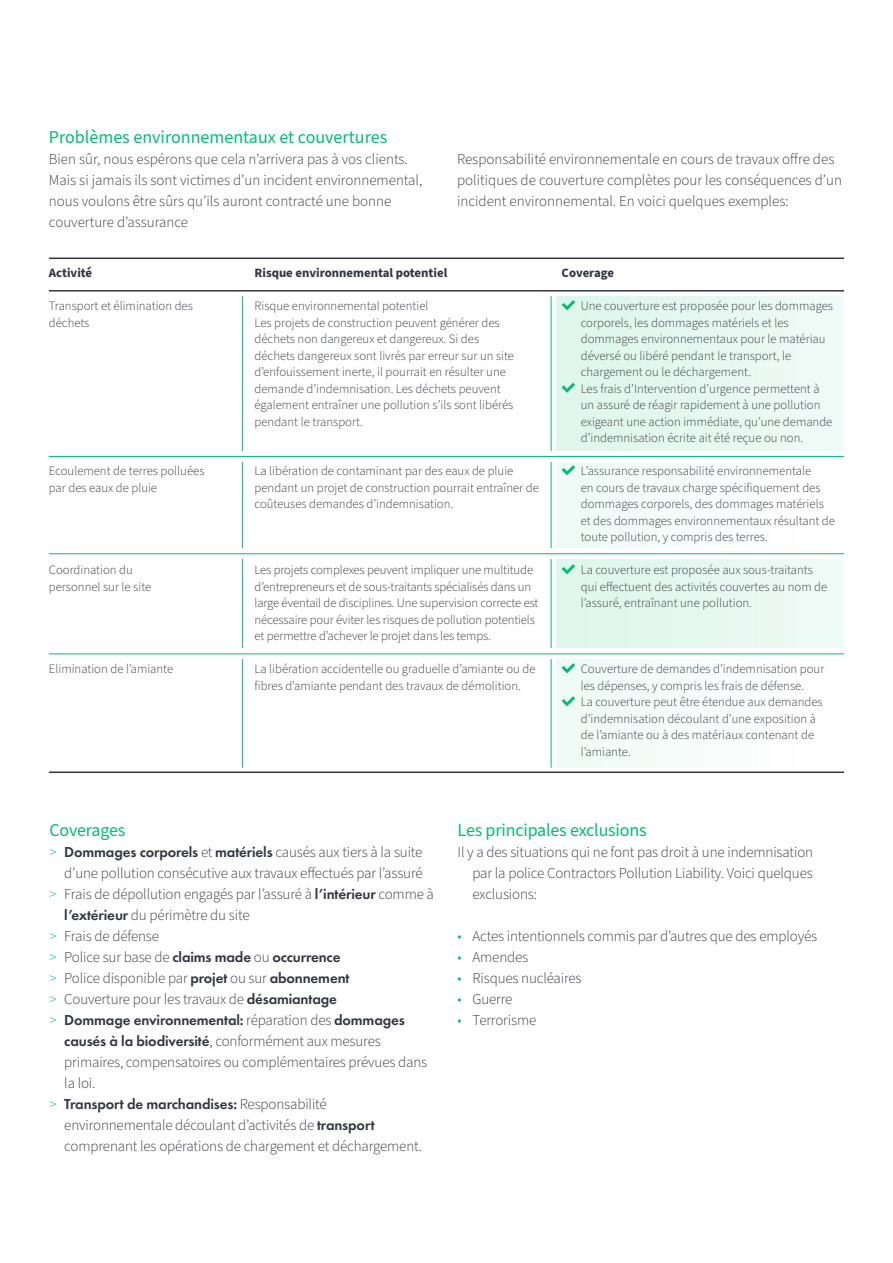
<style>
.page{position:relative;width:893px;height:1263px;background:#fff}
.page>*{position:absolute;margin:0;border:0;box-sizing:border-box;transform-origin:0 0}
.t1{font:18px "Source Sans Pro";letter-spacing:-.01em;color:#00bf6f}
.t2{font:300 15px/21px "Source Sans Pro";letter-spacing:-.01em;color:#343741}
.t3{font:600 15px "Futura PT";letter-spacing:-.01em;color:#343741}
.t4{font:300 12.75px/16.5px "Source Sans Pro";color:#343741}
.t5{font:700 12.75px "Source Sans Pro";color:#343741}
.s1{font-family:"Source Sans Pro";font-weight:300;color:#00bf6f}
.s2{font-family:"Source Sans Pro";font-weight:300}
.s3{color:#00bf6f}
.s4{font-family:"Futura PT";font-weight:600}
</style>
<div class="page">
<div style="left:556px;top:296px;width:288px;height:472px;background:#f7fcfa"></div>
<div style="left:556px;top:296px;width:288px;height:160px;background:#e6f7f0"></div>
<div style="left:556px;top:553px;width:288px;height:102px;background:#e6f7f0"></div>
<hr style="left:49px;top:290px;width:795px;height:2px;background:#343741">
<hr style="left:49px;top:258px;width:795px;height:1px;background:#343741">
<hr style="left:49px;top:771px;width:795px;height:2px;background:#343741">
<hr style="left:242px;top:296px;width:1px;height:472px;background:#00bf6f">
<hr style="left:551px;top:296px;width:1px;height:472px;background:#00bf6f">
<div style="left:49px;top:451px;width:795px;height:11px;background:#fff"></div>
<hr style="left:49px;top:456px;width:795px;height:1px;background:#00bf6f">
<div style="left:49px;top:548px;width:795px;height:11px;background:#fff"></div>
<hr style="left:49px;top:553px;width:795px;height:1px;background:#00bf6f">
<div style="left:49px;top:648px;width:795px;height:11px;background:#fff"></div>
<hr style="left:49px;top:653px;width:795px;height:1px;background:#00bf6f">
<svg style="left:562px;top:300px;width:13px;height:10px"></svg>
<svg style="left:562px;top:383px;width:13px;height:10px"></svg>
<svg style="left:562px;top:465px;width:13px;height:10px"></svg>
<svg style="left:562px;top:564px;width:13px;height:10px"></svg>
<svg style="left:562px;top:663px;width:13px;height:10px"></svg>
<svg style="left:562px;top:696px;width:13px;height:10px"></svg>
<h1 class="t1" style="left:49px;top:125px;width:340px">Problèmes environnementaux et couvertures</h1>
<p class="t2" style="left:49px;top:149px;width:375px">Bien sûr, nous espérons que cela n’arrivera pas à vos clients.<br>Mais si jamais ils sont victimes d’un incident environnemental, nous voulons être sûrs qu’ils auront contracté une bonne couverture d’assurance</p>
<p class="t2" style="left:457px;top:149px;width:386px">Responsabilité environnementale en cours de travaux offre des politiques de couverture complètes pour les conséquences d’un incident environnemental. En voici quelques exemples:</p>
<p class="t5" style="left:49px;top:264px;width:45px">Activité</p>
<p class="t4" style="left:49px;top:298px;width:146px">Transport et élimination des déchets</p>
<p class="t5" style="left:255px;top:264px;width:194px">Risque environnemental potentiel</p>
<p class="t4" style="left:255px;top:298px;width:261px">Risque environnemental potentiel<br>Les projets de construction peuvent générer des déchets non dangereux et dangereux. Si des déchets dangereux sont livrés par erreur sur un site d’enfouissement inerte, il pourrait en résulter une demande d’indemnisation. Les déchets peuvent également entraîner une pollution s’ils sont libérés pendant le transport.</p>
<p class="t4" style="left:255px;top:463px;width:286px">La libération de contaminant par des eaux de pluie pendant un projet de construction pourrait entraîner de coûteuses demandes d’indemnisation.</p>
<p class="t5" style="left:562px;top:264px;width:54px">Coverage</p>
<p class="t4" style="left:581px;top:298px;width:254px">Une couverture est proposée pour les dommages corporels, les dommages matériels et les dommages environnementaux pour le matériau déversé ou libéré pendant le transport, le chargement ou le déchargement.<br>Les frais d’Intervention d’urgence permettent à un assuré de réagir rapidement à une pollution exigeant une action immédiate, qu’une demande d’indemnisation écrite ait été reçue ou non.</p>
<p class="t4" style="left:581px;top:463px;width:256px">L’assurance responsabilité environnementale<br>en cours de travaux charge spécifiquement des dommages corporels, des dommages matériels et des dommages environnementaux résultant de toute pollution, y compris des terres.</p>
<p class="t4" style="left:581px;top:562px;width:248px">La couverture est proposée aux sous-traitants qui effectuent des activités couvertes au nom de l’assuré, entraînant une pollution.</p>
<p class="t4" style="left:49px;top:463px;width:157px">Ecoulement de terres polluées par des eaux de pluie</p>
<p class="t4" style="left:255px;top:562px;width:285px">Les projets complexes peuvent impliquer une multitude d’entrepreneurs et de sous-traitants spécialisés dans un large éventail de disciplines. Une supervision correcte est nécessaire pour éviter les risques de pollution potentiels et permettre d’achever le projet dans les temps.</p>
<p class="t4" style="left:255px;top:661px;width:282px">La libération accidentelle ou graduelle d’amiante ou de fibres d’amiante pendant des travaux de démolition.</p>
<p class="t4" style="left:49px;top:562px;width:104px">Coordination du personnel sur le site</p>
<p class="t4" style="left:581px;top:661px;width:245px">Couverture de demandes d’indemnisation pour les dépenses, y compris les frais de défense.<br>La couverture peut être étendue aux demandes d’indemnisation découlant d’une exposition à de l’amiante ou à des matériaux contenant de l’amiante.</p>
<p class="t4" style="left:49px;top:661px;width:126px">Elimination de l’amiante</p>
<h1 class="t1" style="left:49px;top:818px;width:78px">Coverages</h1>
<p class="t3" style="left:49px;top:843px;width:375px"><span class="s1">&gt;</span> Dommages corporels <span class="s2">et</span> matériels <span class="s2">causés aux tiers à la suite</span></p>
<p class="t2" style="left:64px;top:863px;width:360px">d’une pollution consécutive aux travaux effectués par l’assuré</p>
<p class="t2" style="left:49px;top:884px;width:386px"><span class="s3">&gt;</span> Frais de dépollution engagés par l’assuré à <span class="s4">l’intérieur</span> comme à</p>
<p class="t2" style="left:64px;top:905px;width:187px"><span class="s4">l’extérieur</span> du périmètre du site</p>
<p class="t2" style="left:49px;top:926px;width:111px"><span class="s3">&gt;</span> Frais de défense</p>
<p class="t3" style="left:49px;top:948px;width:293px"><span class="s1">&gt;</span> <span class="s2">Police sur base de</span> claims made <span class="s2">ou</span> occurrence</p>
<p class="t2" style="left:49px;top:968px;width:302px"><span class="s3">&gt;</span> Police disponible par <span class="s4">projet</span> ou sur <span class="s4">abonnement </span><span class="s3">&gt;</span> Couverture pour les travaux de <span class="s4">désamiantage</span></p>
<p class="t3" style="left:49px;top:1011px;width:357px"><span class="s1">&gt;</span> Dommage environnemental: <span class="s2">réparation des</span> dommages</p>
<p class="t2" style="left:64px;top:1031px;width:364px"><span class="s4">causés à la biodiversité</span>, conformément aux mesures primaires, compensatoires ou complémentaires prévues dans la loi.</p>
<p class="t3" style="left:49px;top:1095px;width:279px"><span class="s1">&gt;</span> Transport de marchandises: <span class="s2">Responsabilité</span></p>
<p class="t2" style="left:64px;top:1115px;width:359px">environnementale découlant d’activités de <span class="s4">transport </span>comprenant les opérations de chargement et déchargement.</p>
<h1 class="t1" style="left:458px;top:818px;width:191px">Les principales exclusions</h1>
<p class="t2" style="left:472px;top:842px;width:342px;text-align:justify;text-indent:-15px">Il y a des situations qui ne font pas droit à une indemnisation par la police Contractors Pollution Liability. Voici quelques exclusions:</p>
<p class="t2" style="left:458px;top:926px;width:361px"><span class="s3">•</span> Actes intentionnels commis par d’autres que des employés</p>
<p class="t2" style="left:458px;top:947px;width:72px"><span class="s3">•</span> Amendes</p>
<p class="t2" style="left:458px;top:968px;width:125px"><span class="s3">•</span> Risques nucléaires</p>
<p class="t2" style="left:458px;top:989px;width:56px"><span class="s3">•</span> Guerre</p>
<p class="t2" style="left:458px;top:1010px;width:80px"><span class="s3">•</span> Terrorisme</p>
</div>
